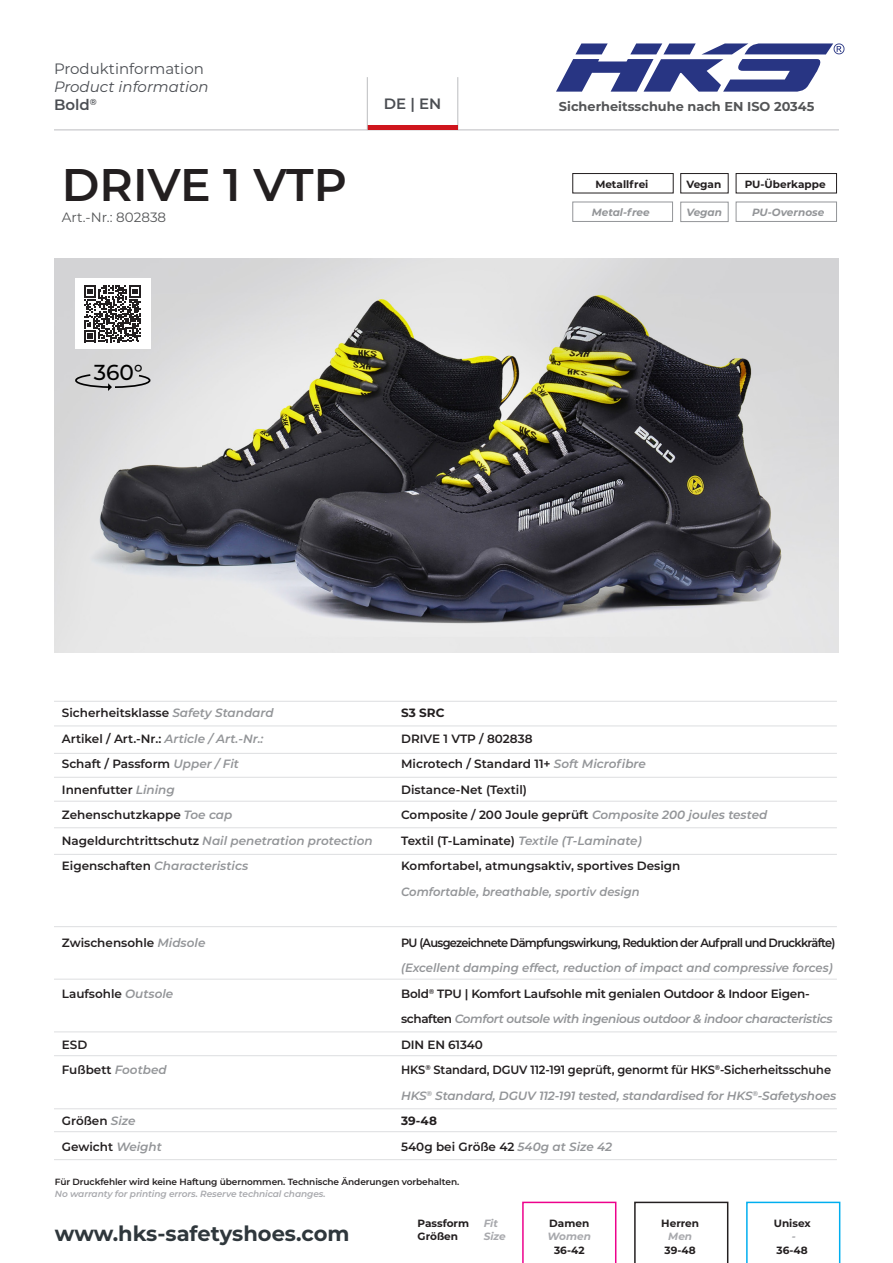
<style>
.page{position:relative;width:893px;height:1263px;background:#fff}
.page>*{position:absolute;margin:0;border:0;box-sizing:border-box;transform-origin:0 0}
.t1{font:600 45.75px "Montserrat";letter-spacing:-.005em;color:#231f20}
.t2{font:500 21.75px "Montserrat";color:#000}
.t3{font:700 21px "Montserrat";color:#2f373c}
.t4{font:italic 15px/18px "Montserrat";color:#4b4e53}
.t5{font:15px "Montserrat";color:#4b4e53}
.t6{font:600 15px "Montserrat";color:#4b4e53}
.t7{font:13.5px "Montserrat";color:#545557}
.t8{font:700 12.9px "Montserrat";color:#545557}
.t9{font:600 12px/25.5px "Montserrat";color:#231f20}
.t10{font:italic 600 12px/25.5px "Montserrat";letter-spacing:-.01em;color:#939598}
.t11{font:600 12px "Montserrat";letter-spacing:-.06em;color:#231f20;scale:.95 1}
.t12{font:italic 600 12px "Montserrat";letter-spacing:-.01em;color:#939598;scale:.96 1}
.t13{font:700 12px "Montserrat";color:#231f20}
.t14{font:700 10.5px/13.5px "Montserrat";color:#231f20}
.t15{font:italic 700 10.5px "Montserrat";color:#939598}
.t16{font:italic 700 10.5px/13.5px "Montserrat";color:#a8a9ad}
.t17{font:600 9px "Montserrat";letter-spacing:-.01em;color:#231f20}
.t18{font:italic 600 9px "Montserrat";letter-spacing:-.01em;color:#a8a9ad}
.s1{font-weight:600;font-style:normal}
.s2{font-style:italic;color:#939598}
.s3{font-style:normal;color:#231f20}
.s4{font-weight:700;font-style:normal;color:#231f20}
</style>
<div class="page">
<svg style="left:522px;top:1202px;width:94px;height:61px"></svg>
<svg style="left:634px;top:1202px;width:94px;height:61px"></svg>
<svg style="left:746px;top:1202px;width:94px;height:61px"></svg>
<hr style="left:458px;top:77px;width:1px;height:53px;background:#bcbdc0">
<hr style="left:54px;top:130px;width:785px;height:1px;background:#bcbdc0">
<hr style="left:367px;top:126px;width:91px;height:4px;background:#cf151d">
<hr style="left:367px;top:77px;width:1px;height:53px;background:#bcbdc0">
<hr style="left:54px;top:725px;width:783px;height:1px;background:#dddee0">
<hr style="left:54px;top:701px;width:783px;height:1px;background:#dddee0">
<hr style="left:54px;top:753px;width:783px;height:1px;background:#dddee0">
<hr style="left:54px;top:777px;width:783px;height:1px;background:#dddee0">
<hr style="left:54px;top:801px;width:783px;height:1px;background:#dddee0">
<hr style="left:54px;top:827px;width:783px;height:1px;background:#dddee0">
<hr style="left:54px;top:854px;width:783px;height:1px;background:#dddee0">
<hr style="left:54px;top:926px;width:783px;height:1px;background:#dddee0">
<hr style="left:54px;top:1055px;width:783px;height:1px;background:#dddee0">
<hr style="left:54px;top:979px;width:783px;height:1px;background:#dddee0">
<hr style="left:54px;top:1031px;width:783px;height:1px;background:#dddee0">
<hr style="left:54px;top:1131px;width:783px;height:1px;background:#dddee0">
<hr style="left:54px;top:1108px;width:783px;height:1px;background:#dddee0">
<hr style="left:54px;top:1159px;width:783px;height:1px;background:#dddee0">
<svg style="left:556px;top:43px;width:288px;height:49px"></svg>
<img style="left:54px;top:258px;width:785px;height:395px">
<div style="left:75px;top:279px;width:75px;height:70px;background:#fff"></div>
<svg style="left:84px;top:285px;width:57px;height:57px"></svg>
<svg style="left:74px;top:373px;width:77px;height:18px"></svg>
<div style="left:736px;top:173px;width:101px;height:20px;border:1px solid #231f20"></div>
<div style="left:736px;top:202px;width:101px;height:20px;border:1px solid #939598"></div>
<div style="left:680px;top:173px;width:49px;height:20px;border:1px solid #231f20"></div>
<div style="left:680px;top:202px;width:49px;height:20px;border:1px solid #939598"></div>
<div style="left:572px;top:202px;width:101px;height:20px;border:1px solid #939598"></div>
<div style="left:572px;top:173px;width:102px;height:20px;border:1px solid #231f20"></div>
<p class="t5" style="left:54px;top:58px;width:151px">Produktinformation</p>
<p class="t4" style="left:54px;top:77px;width:156px">Product information<br><span class="s1">Bold</span><sup>®</sup></p>
<h1 class="t1" style="left:62px;top:152px;width:287px">DRIVE 1 VTP</h1>
<p class="t7" style="left:62px;top:208px;width:106px">Art.-Nr.: 802838</p>
<p class="t6" style="left:384px;top:93px;width:59px">DE | EN</p>
<h2 class="t2" style="left:94px;top:357px;width:51px">360°</h2>
<p class="t8" style="left:559px;top:97px;width:257px">Sicherheitsschuhe nach EN ISO 20345</p>
<p class="t14" style="left:595px;top:177px;width:55px">Metallfrei</p>
<p class="t14" style="left:686px;top:177px;width:36px">Vegan</p>
<p class="t15" style="left:592px;top:205px;width:60px">Metal-free</p>
<p class="t15" style="left:686px;top:205px;width:37px">Vegan</p>
<p class="t14" style="left:745px;top:177px;width:82px">PU-Überkappe</p>
<p class="t15" style="left:752px;top:205px;width:74px">PU-Overnose</p>
<p class="t9" style="left:62px;top:699px;width:312px">Sicherheitsklasse <span class="s2">Safety Standard<br></span>Artikel / Art.-Nr.: <span class="s2">Article / Art.-Nr.:<br></span>Schaft / Passform <span class="s2">Upper / Fit<br></span>Innenfutter <span class="s2">Lining<br></span>Zehenschutzkappe <span class="s2">Toe cap<br></span>Nageldurchtrittschutz <span class="s2">Nail penetration protection </span>Eigenschaften <span class="s2">Characteristics</span></p>
<p class="t9" style="left:62px;top:929px;width:145px">Zwischensohle <span class="s2">Midsole</span></p>
<p class="t9" style="left:62px;top:980px;width:113px">Laufsohle <span class="s2">Outsole</span></p>
<p class="t9" style="left:62px;top:1031px;width:106px">ESD<br>Fußbett <span class="s2">Footbed</span></p>
<p class="t9" style="left:62px;top:1107px;width:102px">Größen <span class="s2">Size<br></span>Gewicht <span class="s2">Weight</span></p>
<p class="t13" style="left:401px;top:704px;width:45px">S3 SRC</p>
<p class="t9" style="left:401px;top:725px;width:368px">DRIVE 1 VTP / 802838<br>Microtech / Standard 11+ <span class="s2">Soft Microfibre<br></span>Distance-Net (Textil)<br>Composite / 200 Joule geprüft <span class="s2">Composite 200 joules tested </span>Textil (T-Laminate) <span class="s2">Textile (T-Laminate)<br></span>Komfortabel, atmungsaktiv, sportives Design</p>
<p class="t12" style="left:401px;top:883px;width:250px">Comfortable, breathable, sportiv design</p>
<p class="t11" style="left:401px;top:934px;width:459px">PU (Ausgezeichnete Dämpfungswirkung, Reduktion der Aufprall und Druckkräfte)</p>
<p class="t10" style="left:401px;top:954px;width:437px">(Excellent damping effect, reduction of impact and compressive forces)<br><span class="s3">Bold</span><sup>®</sup> <span class="s3">TPU | Komfort Laufsohle mit genialen Outdoor &amp; Indoor Eigen&shy;schaften</span> Comfort outsole with ingenious outdoor &amp; indoor characteristics <span class="s3">DIN EN 61340<br>HKS</span><sup>®</sup> <span class="s3">Standard, DGUV 112-191 geprüft, genormt für HKS</span><sup>®</sup><span class="s3">-Sicherheitsschuhe </span>HKS<sup>®</sup> Standard, DGUV 112-191 tested, standardised for HKS<sup>®</sup>-Safetyshoes <span class="s4">39-48<br></span><span class="s3">540g bei Größe 42</span> 540g at Size 42</p>
<p class="t17" style="left:55px;top:1175px;width:406px">Für Druckfehler wird keine Haftung übernommen. Technische Änderungen vorbehalten.</p>
<p class="t18" style="left:55px;top:1187px;width:272px">No warranty for printing errors. Reserve technical changes.</p>
<h3 class="t3" style="left:55px;top:1218px;width:296px">www.hks-safetyshoes.com</h3>
<p class="t14" style="left:418px;top:1216px;width:53px">Passform<br>Größen</p>
<p class="t16" style="left:484px;top:1216px;width:24px">Fit<br>Size</p>
<p class="t14" style="left:549px;top:1216px;width:42px">Damen</p>
<p class="t16" style="left:548px;top:1229px;width:45px">Women</p>
<p class="t14" style="left:554px;top:1243px;width:32px">36-42</p>
<p class="t14" style="left:661px;top:1216px;width:39px">Herren</p>
<p class="t16" style="left:668px;top:1229px;width:25px">Men</p>
<p class="t14" style="left:665px;top:1243px;width:33px">39-48</p>
<p class="t14" style="left:774px;top:1216px;width:38px">Unisex</p>
<p class="t16" style="left:792px;top:1229px;width:6px">-</p>
<p class="t14" style="left:776px;top:1243px;width:33px">36-48</p>
</div>
